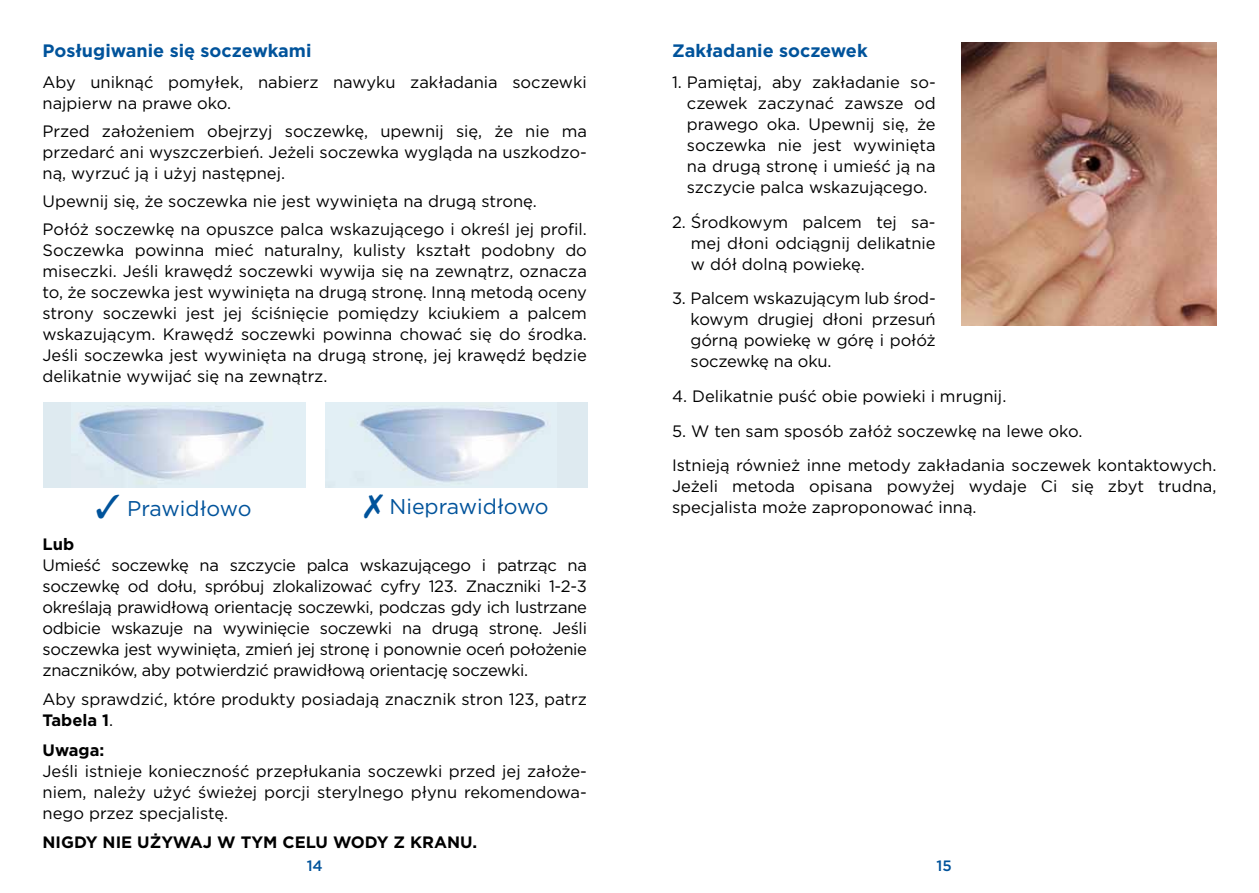
<style>
.page{position:relative;width:1259px;height:893px;background:#fff}
.page>*{position:absolute;margin:0;border:0;box-sizing:border-box;transform-origin:0 0}
.t1{font:21.3px "Gotham";color:#00539b}
.t2{font:700 18px "Gotham";color:#00539b}
.t3{font:16.5px/21px "Gotham";color:#000;text-align:justify}
.t4{font:700 16.5px "Gotham";color:#000}
.t5{font:500 15px "Gotham";color:#00539b}
.s1{font-weight:700}
</style>
<div class="page">
<div style="left:43px;top:402px;width:262px;height:85px;background:#deeaf0"></div>
<img style="left:77px;top:405px;width:189px;height:74px">
<div style="left:325px;top:402px;width:262px;height:85px;background:#deeaf0"></div>
<img style="left:357px;top:408px;width:190px;height:74px">
<img style="left:961px;top:43px;width:255px;height:283px">
<p class="t2" style="left:43px;top:39px;width:270px">Posługiwanie się soczewkami</p>
<p class="t3" style="left:43px;top:71px;width:546px">Aby uniknąć pomyłek, nabierz nawyku zakładania soczewki najpierw na prawe oko.</p>
<p class="t3" style="left:43px;top:120px;width:546px">Przed założeniem obejrzyj soczewkę, upewnij się, że nie ma przedarć ani wyszczerbień. Jeżeli soczewka wygląda na uszkodzo&shy;ną, wyrzuć ją i użyj następnej.</p>
<p class="t3" style="left:43px;top:187px;width:546px;line-height:27.9px">Upewnij się, że soczewka nie jest wywinięta na drugą stronę.<br>Połóż soczewkę na opuszce palca wskazującego i określ jej profil.</p>
<p class="t3" style="left:43px;top:239px;width:546px">Soczewka powinna mieć naturalny, kulisty kształt podobny do miseczki. Jeśli krawędź soczewki wywija się na zewnątrz, oznacza to, że soczewka jest wywinięta na drugą stronę. Inną metodą oceny strony soczewki jest jej ściśnięcie pomiędzy kciukiem a palcem wskazującym. Krawędź soczewki powinna chować się do środka.<br>Jeśli soczewka jest wywinięta na drugą stronę, jej krawędź będzie delikatnie wywijać się na zewnątrz.</p>
<p class="t1" style="left:96px;top:494px;width:157px">✓ Prawidłowo</p>
<p class="t1" style="left:389px;top:493px;width:161px">Nieprawidłowo</p>
<p class="t4" style="left:43px;top:533px;width:33px">Lub</p>
<p class="t3" style="left:43px;top:554px;width:546px">Umieść soczewkę na szczycie palca wskazującego i patrząc na soczewkę od dołu, spróbuj zlokalizować cyfry 123. Znaczniki 1-2-3 określają prawidłową orientację soczewki, podczas gdy ich lustrzane odbicie wskazuje na wywinięcie soczewki na drugą stronę. Jeśli soczewka jest wywinięta, zmień jej stronę i ponownie oceń położenie znaczników, aby potwierdzić prawidłową orientację soczewki.</p>
<p class="t3" style="left:43px;top:688px;width:546px">Aby sprawdzić, które produkty posiadają znacznik stron 123, patrz<br><span class="s1">Tabela 1</span>.</p>
<p class="t4" style="left:43px;top:739px;width:63px">Uwaga:</p>
<p class="t3" style="left:43px;top:760px;width:546px">Jeśli istnieje konieczność przepłukania soczewki przed jej założe&shy;niem, należy użyć świeżej porcji sterylnego płynu rekomendowa&shy;nego przez specjalistę.</p>
<p class="t4" style="left:43px;top:831px;width:436px">NIGDY NIE UŻYWAJ W TYM CELU WODY Z KRANU.</p>
<p class="t2" style="left:672px;top:39px;width:197px">Zakładanie soczewek</p>
<p class="t3" style="left:687px;top:71px;width:250px;text-indent:-15px">1. Pamiętaj, aby zakładanie so&shy;czewek zaczynać zawsze od prawego oka. Upewnij się, że soczewka nie jest wywinięta na drugą stronę i umieść ją na szczycie palca wskazującego.</p>
<p class="t3" style="left:691px;top:211px;width:246px;text-indent:-19px">2. Środkowym palcem tej sa&shy;mej dłoni odciągnij delikatnie w dół dolną powiekę.</p>
<p class="t3" style="left:690px;top:288px;width:247px;text-indent:-19px">3. Palcem wskazującym lub środ&shy;kowym drugiej dłoni przesuń górną powiekę w górę i połóż soczewkę na oku.</p>
<p class="t3" style="left:672px;top:385px;width:336px">4. Delikatnie puść obie powieki i mrugnij.</p>
<p class="t3" style="left:672px;top:413px;width:546px;line-height:34.5px">5. W ten sam sposób załóż soczewkę na lewe oko.<br>Istnieją również inne metody zakładania soczewek kontaktowych.</p>
<p class="t3" style="left:672px;top:475px;width:546px">Jeżeli metoda opisana powyżej wydaje Ci się zbyt trudna, specjalista może zaproponować inną.</p>
<p class="t5" style="left:307px;top:856px;width:18px">14</p>
<p class="t5" style="left:936px;top:856px;width:17px">15</p>
</div>
